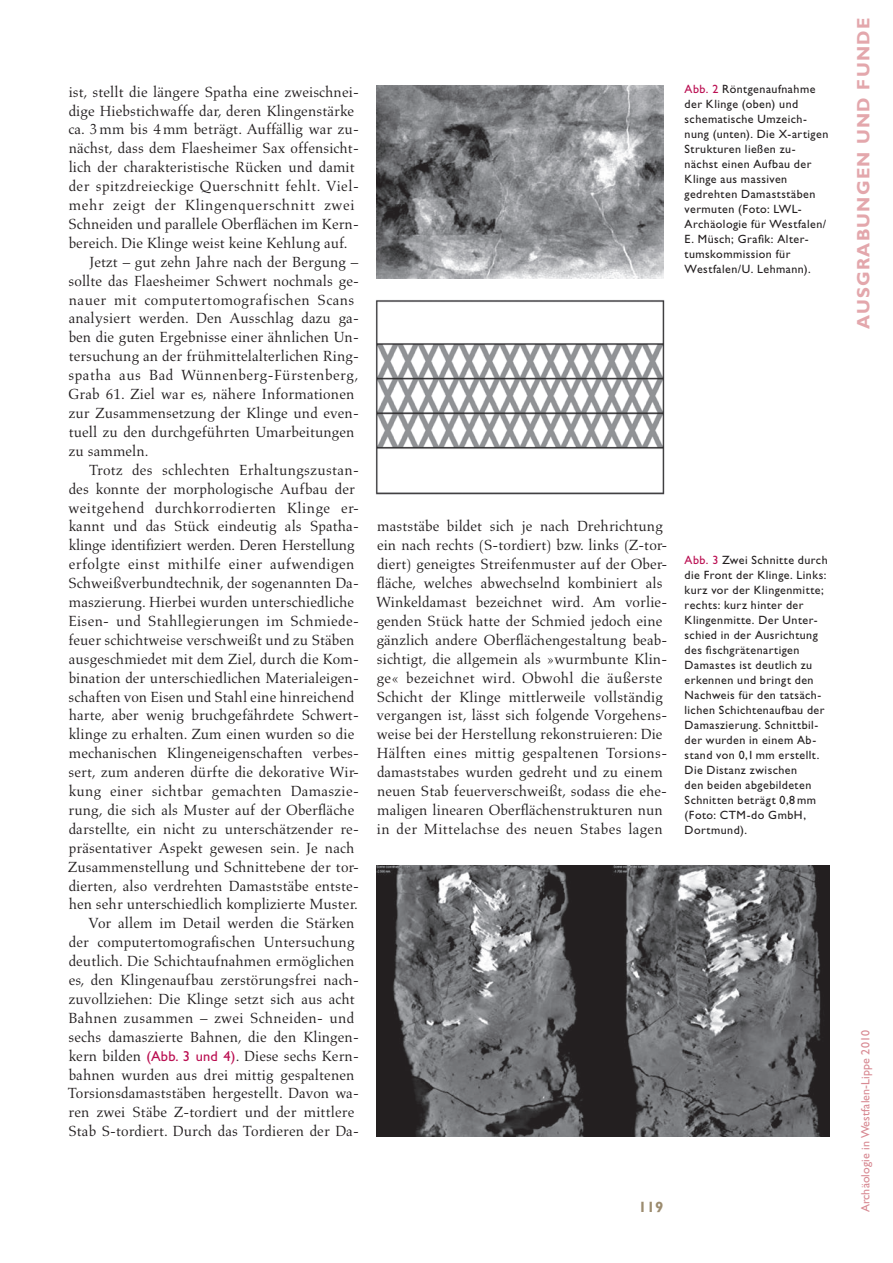
<style>
.page{position:relative;width:893px;height:1263px;background:#fff}
.page>*{position:absolute;margin:0;border:0;box-sizing:border-box;transform-origin:0 0}
.t1{font:18px "Gill Sans Std Bold 4";letter-spacing:.07em;color:#e3a7ac}
.t2{font:15px/18.9px "Aldus LT Std";letter-spacing:.005em;color:#231f20}
.t3{font:15px "Aldus LT Std";letter-spacing:.03em;color:#231f20}
.t4{font:15px "Aldus LT Std";letter-spacing:.035em;color:#231f20}
.t5{font:15px "Aldus LT Std";letter-spacing:.04em;color:#231f20}
.t6{font:700 15px "Gill Sans Std";color:#9c8c6f}
.t7{font:12px/15px "Gill Sans Std";letter-spacing:.04em;color:#231f20}
.t8{font:12px "Gill Sans Std 4";letter-spacing:.01em;color:#d88a93}
.s1{font-family:"Gill Sans Std";font-size:14.4px;color:#ba0e51}
.s2{color:#ba0e51}
</style>
<div class="page">
<img style="left:376px;top:85px;width:287px;height:193px">
<img style="left:375px;top:300px;width:290px;height:195px">
<img style="left:376px;top:865px;width:453px;height:271px">
<p class="t2" style="left:69px;top:82px;width:292px">ist, stellt die längere Spatha eine zweischnei-</p>
<p class="t2" style="left:69px;top:101px;width:287px">dige Hiebstichwaffe dar, deren Klingenstärke</p>
<p class="t2" style="left:68px;top:120px;width:292px">ca. 3mm bis 4mm beträgt. Auffällig war zu-</p>
<p class="t2" style="left:69px;top:139px;width:292px">nächst, dass dem Flaesheimer Sax offensicht-</p>
<p class="t2" style="left:69px;top:158px;width:288px">lich der charakteristische Rücken und damit</p>
<p class="t3" style="left:69px;top:178px;width:292px">der spitzdreieckige Querschnitt fehlt. Viel-</p>
<p class="t5" style="left:69px;top:197px;width:287px">mehr zeigt der Klingenquerschnitt zwei</p>
<p class="t2" style="left:68px;top:215px;width:292px">Schneiden und parallele Oberflächen im Kern-</p>
<p class="t2" style="left:69px;top:234px;width:280px">bereich. Die Klinge weist keine Kehlung auf.</p>
<p class="t2" style="left:90px;top:253px;width:270px">Jetzt – gut zehn Jahre nach der Bergung –</p>
<p class="t2" style="left:69px;top:271px;width:292px">sollte das Flaesheimer Schwert nochmals ge-</p>
<p class="t3" style="left:69px;top:291px;width:287px">nauer mit computertomografischen Scans</p>
<p class="t2" style="left:69px;top:309px;width:292px">analysiert werden. Den Ausschlag dazu ga-</p>
<p class="t2" style="left:69px;top:328px;width:292px">ben die guten Ergebnisse einer ähnlichen Un-</p>
<p class="t2" style="left:69px;top:347px;width:292px">tersuchung an der frühmittelalterlichen Ring-</p>
<p class="t4" style="left:69px;top:367px;width:291px">spatha aus Bad Wünnenberg-Fürstenberg,</p>
<p class="t2" style="left:68px;top:385px;width:288px">Grab 61. Ziel war es, nähere Informationen</p>
<p class="t2" style="left:69px;top:404px;width:292px">zur Zusammensetzung der Klinge und even-</p>
<p class="t2" style="left:69px;top:423px;width:287px">tuell zu den durchgeführten Umarbeitungen</p>
<p class="t2" style="left:69px;top:442px;width:81px">zu sammeln.</p>
<p class="t2" style="left:89px;top:460px;width:271px">Trotz des schlechten Erhaltungszustan-</p>
<p class="t2" style="left:69px;top:479px;width:288px">des konnte der morphologische Aufbau der</p>
<p class="t3" style="left:69px;top:499px;width:292px">weitgehend durchkorrodierten Klinge er-</p>
<p class="t2" style="left:69px;top:517px;width:292px">kannt und das Stück eindeutig als Spatha-</p>
<p class="t2" style="left:69px;top:536px;width:287px">klinge identifiziert werden. Deren Herstellung</p>
<p class="t3" style="left:69px;top:556px;width:287px">erfolgte einst mithilfe einer aufwendigen</p>
<p class="t2" style="left:68px;top:574px;width:292px">Schweißverbundtechnik, der sogenannten Da-</p>
<p class="t2" style="left:69px;top:593px;width:287px">maszierung. Hierbei wurden unterschiedliche</p>
<p class="t2" style="left:68px;top:612px;width:292px">Eisen- und Stahllegierungen im Schmiede-</p>
<p class="t2" style="left:68px;top:631px;width:288px">feuer schichtweise verschweißt und zu Stäben</p>
<p class="t2" style="left:69px;top:649px;width:292px">ausgeschmiedet mit dem Ziel, durch die Kom-</p>
<p class="t2" style="left:69px;top:668px;width:292px">bination der unterschiedlichen Materialeigen-</p>
<p class="t2" style="left:69px;top:687px;width:287px">schaften von Eisen und Stahl eine hinreichend</p>
<p class="t2" style="left:69px;top:706px;width:292px">harte, aber wenig bruchgefährdete Schwert-</p>
<p class="t2" style="left:69px;top:725px;width:287px">klinge zu erhalten. Zum einen wurden so die</p>
<p class="t2" style="left:69px;top:744px;width:291px">mechanischen Klingeneigenschaften verbes-</p>
<p class="t2" style="left:69px;top:763px;width:292px">sert, zum anderen dürfte die dekorative Wir-</p>
<p class="t2" style="left:69px;top:782px;width:292px">kung einer sichtbar gemachten Damaszie-</p>
<p class="t2" style="left:68px;top:801px;width:287px">rung, die sich als Muster auf der Oberfläche</p>
<p class="t2" style="left:69px;top:820px;width:292px">darstellte, ein nicht zu unterschätzender re-</p>
<p class="t2" style="left:69px;top:838px;width:287px">präsentativer Aspekt gewesen sein. Je nach</p>
<p class="t2" style="left:68px;top:857px;width:292px">Zusammenstellung und Schnittebene der tor-</p>
<p class="t2" style="left:69px;top:876px;width:292px">dierten, also verdrehten Damaststäbe entste-</p>
<p class="t2" style="left:69px;top:895px;width:291px">hen sehr unterschiedlich komplizierte Muster.</p>
<p class="t2" style="left:88px;top:914px;width:268px">Vor allem im Detail werden die Stärken</p>
<p class="t2" style="left:69px;top:933px;width:287px">der computertomografischen Untersuchung</p>
<p class="t2" style="left:69px;top:952px;width:287px">deutlich. Die Schichtaufnahmen ermöglichen</p>
<p class="t2" style="left:69px;top:971px;width:292px">es, den Klingenaufbau zerstörungsfrei nach-</p>
<p class="t2" style="left:69px;top:990px;width:288px">zuvollziehen: Die Klinge setzt sich aus acht</p>
<p class="t2" style="left:68px;top:1009px;width:287px">Bahnen zusammen – zwei Schneiden- und</p>
<p class="t2" style="left:69px;top:1027px;width:292px">sechs damaszierte Bahnen, die den Klingen-</p>
<p class="t2" style="left:69px;top:1046px;width:292px">kern bilden <span class="s1">(Abb. 3 und 4)</span>. Diese sechs Kern-</p>
<p class="t2" style="left:69px;top:1065px;width:287px">bahnen wurden aus drei mittig gespaltenen</p>
<p class="t2" style="left:68px;top:1084px;width:293px">Torsionsdamaststäben hergestellt. Davon wa-</p>
<p class="t2" style="left:68px;top:1103px;width:287px">ren zwei Stäbe Z-tordiert und der mittlere</p>
<p class="t2" style="left:68px;top:1122px;width:292px">Stab S-tordiert. Durch das Tordieren der Da-</p>
<p class="t2" style="left:376px;top:517px;width:293px">maststäbe bildet sich je nach Drehrichtung ein nach rechts (S-tordiert) bzw. links (Z-tor&shy;diert) geneigtes Streifenmuster auf der Ober&shy;fläche, welches abwechselnd kombiniert als Winkeldamast bezeichnet wird. Am vorlie&shy;genden Stück hatte der Schmied jedoch eine gänzlich andere Oberflächengestaltung beab&shy;sichtigt, die allgemein als »wurmbunte Klin&shy;ge« bezeichnet wird. Obwohl die äußerste Schicht der Klinge mittlerweile vollständig vergangen ist, lässt sich folgende Vorgehens&shy;weise bei der Herstellung rekonstruieren: Die Hälften eines mittig gespaltenen Torsions&shy;damaststabes wurden gedreht und zu einem neuen Stab feuerverschweißt, sodass die ehe&shy;maligen linearen Oberflächenstrukturen nun in der Mittelachse des neuen Stabes lagen</p>
<p class="t7" style="left:685px;top:82px;width:145px"><span class="s2">Abb. 2</span> Röntgenaufnahme der Klinge (oben) und schematische Umzeich&shy;nung (unten). Die X-artigen<br>Strukturen ließen zu&shy;nächst einen Aufbau der<br>Klinge aus massiven gedrehten Damaststäben vermuten (Foto: LWL-<br>Archäologie für Westfalen/<br>E. Müsch; Grafik: Alter&shy;tumskommission für<br>Westfalen/U. Lehmann).</p>
<p class="t7" style="left:685px;top:552px;width:145px"><span class="s2">Abb. 3</span> Zwei Schnitte durch die Front der Klinge. Links: kurz vor der Klingenmitte; rechts: kurz hinter der<br>Klingenmitte. Der Unter&shy;schied in der Ausrichtung des fischgrätenartigen<br>Damastes ist deutlich zu erkennen und bringt den<br>Nachweis für den tatsäch&shy;lichen Schichtenaufbau der<br>Damaszierung. Schnittbil&shy;der wurden in einem Ab&shy;stand von 0,1 mm erstellt.<br>Die Distanz zwischen<br>den beiden abgebildeten<br>Schnitten beträgt 0,8 mm (Foto: CTM-do GmbH,<br>Dortmund).</p>
<p class="t6" style="left:638px;top:1198px;width:26px">119</p>
<p class="t1" style="left:853px;top:329px;width:312px;rotate:-90deg">AUSGRABUNGEN UND FUNDE</p>
<p class="t8" style="left:859px;top:1212px;width:184px;rotate:-90deg">Archäologie in Westfalen-Lippe 2010</p>
</div>
